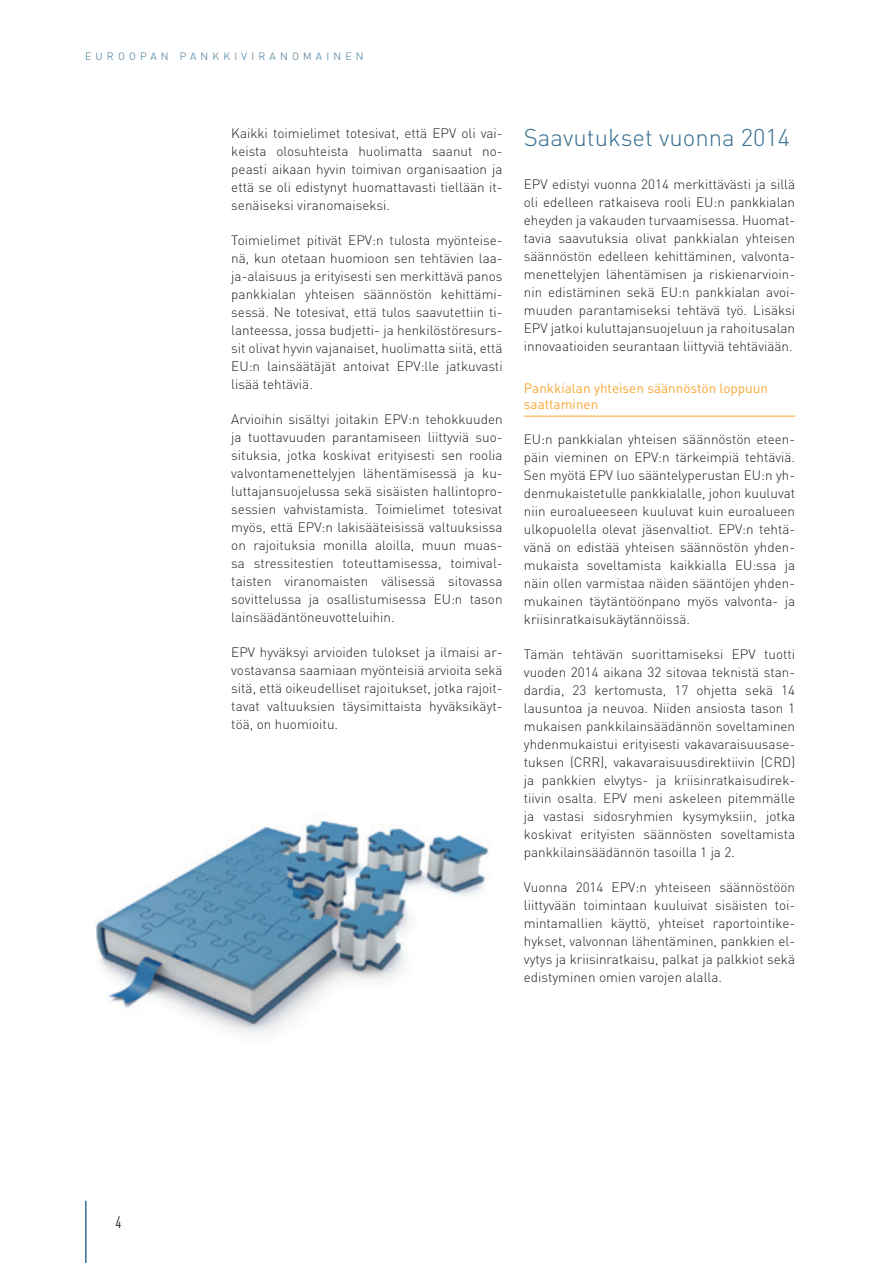
<style>
.page{position:relative;width:893px;height:1263px;background:#fff}
.page>*{position:absolute;margin:0;border:0;box-sizing:border-box;transform-origin:0 0}
.title2{font:300 24px "DIN Pro";color:#386e8f}
.t1{font:condensed 16.5px "DIN Pro";color:#231f20}
.body{font:300 13.5px/18px "DIN Pro";color:#231f20;text-align:justify}
.title4{font:13.5px/16.2px "DIN Pro";color:#faa633}
.t2{font:300 10.5px "DIN Pro";letter-spacing:.4em;color:#386e8f}
</style>
<div class="page">
<hr style="left:85px;top:1201px;width:2px;height:62px;background:#386e8f">
<hr style="left:524px;top:416px;width:271px;height:1px;background:#faa633">
<img style="left:95px;top:820px;width:395px;height:216px">
<p class="t2" style="left:85px;top:49px;width:280px">EUROOPAN PANKKIVIRANOMAINEN</p>
<p class="body" style="left:231px;top:123px;width:273px">Kaikki toimielimet totesivat, että EPV oli vai&shy;keista olosuhteista huolimatta saanut no&shy;peasti aikaan hyvin toimivan organisaation ja että se oli edistynyt huomattavasti tiellään it&shy;senäiseksi viranomaiseksi.</p>
<p class="body" style="left:231px;top:230px;width:273px">Toimielimet pitivät EPV:n tulosta myönteise&shy;nä, kun otetaan huomioon sen tehtävien laa&shy;ja‑alaisuus ja erityisesti sen merkittävä panos pankkialan yhteisen säännöstön kehittämi&shy;sessä. Ne totesivat, että tulos saavutettiin ti&shy;lanteessa, jossa budjetti- ja henkilöstöresurs&shy;sit olivat hyvin vajanaiset, huolimatta siitä, että EU:n lainsäätäjät antoivat EPV:lle jatkuvasti lisää tehtäviä.</p>
<p class="body" style="left:231px;top:409px;width:273px">Arvioihin sisältyi joitakin EPV:n tehokkuuden ja tuottavuuden parantamiseen liittyviä suo&shy;situksia, jotka koskivat erityisesti sen roolia valvontamenettelyjen lähentämisessä ja ku&shy;luttajansuojelussa sekä sisäisten hallintopro&shy;sessien vahvistamista. Toimielimet totesivat myös, että EPV:n lakisääteisissä valtuuksissa on rajoituksia monilla aloilla, muun muas&shy;sa stressitestien toteuttamisessa, toimival&shy;taisten viranomaisten välisessä sitovassa sovittelussa ja osallistumisessa EU:n tason lainsäädäntöneuvotteluihin.</p>
<p class="body" style="left:231px;top:642px;width:273px">EPV hyväksyi arvioiden tulokset ja ilmaisi ar&shy;vostavansa saamiaan myönteisiä arvioita sekä sitä, että oikeudelliset rajoitukset, jotka rajoit&shy;tavat valtuuksien täysimittaista hyväksikäyt&shy;töä, on huomioitu.</p>
<p class="title2" style="left:524px;top:121px;width:268px">Saavutukset vuonna 2014</p>
<p class="body" style="left:524px;top:175px;width:273px">EPV edistyi vuonna 2014 merkittävästi ja sillä oli edelleen ratkaiseva rooli EU:n pankkialan eheyden ja vakauden turvaamisessa. Huomat&shy;tavia saavutuksia olivat pankkialan yhteisen säännöstön edelleen kehittäminen, valvonta&shy;menettelyjen lähentämisen ja riskienarvioin&shy;nin edistäminen sekä EU:n pankkialan avoi&shy;muuden parantamiseksi tehtävä työ. Lisäksi EPV jatkoi kuluttajansuojeluun ja rahoitusalan innovaatioiden seurantaan liittyviä tehtäviään.</p>
<p class="title4" style="left:524px;top:380px;width:246px">Pankkialan yhteisen säännöstön loppuun saattaminen</p>
<p class="body" style="left:524px;top:430px;width:273px">EU:n pankkialan yhteisen säännöstön eteen&shy;päin vieminen on EPV:n tärkeimpiä tehtäviä.<br>Sen myötä EPV luo sääntelyperustan EU:n yh&shy;denmukaistetulle pankkialalle, johon kuuluvat niin euroalueeseen kuuluvat kuin euroalueen ulkopuolella olevat jäsenvaltiot. EPV:n tehtä&shy;vänä on edistää yhteisen säännöstön yhden&shy;mukaista soveltamista kaikkialla EU:ssa ja näin ollen varmistaa näiden sääntöjen yhden&shy;mukainen täytäntöönpano myös valvonta- ja kriisinratkaisukäytännöissä.</p>
<p class="body" style="left:524px;top:645px;width:273px">Tämän tehtävän suorittamiseksi EPV tuotti vuoden 2014 aikana 32 sitovaa teknistä stan&shy;dardia, 23 kertomusta, 17 ohjetta sekä 14 lausuntoa ja neuvoa. Niiden ansiosta tason 1 mukaisen pankkilainsäädännön soveltaminen yhdenmukaistui erityisesti vakavaraisuusase&shy;tuksen (CRR), vakavaraisuusdirektiivin (CRD) ja pankkien elvytys- ja kriisinratkaisudirek&shy;tiivin osalta. EPV meni askeleen pitemmälle ja vastasi sidosryhmien kysymyksiin, jotka koskivat erityisten säännösten soveltamista pankkilainsäädännön tasoilla 1 ja 2.</p>
<p class="body" style="left:524px;top:878px;width:273px">Vuonna 2014 EPV:n yhteiseen säännöstöön liittyvään toimintaan kuuluivat sisäisten toi&shy;mintamallien käyttö, yhteiset raportointike&shy;hykset, valvonnan lähentäminen, pankkien el&shy;vytys ja kriisinratkaisu, palkat ja palkkiot sekä edistyminen omien varojen alalla.</p>
<p class="t1" style="left:116px;top:1212px;width:7px">4</p>
</div>
